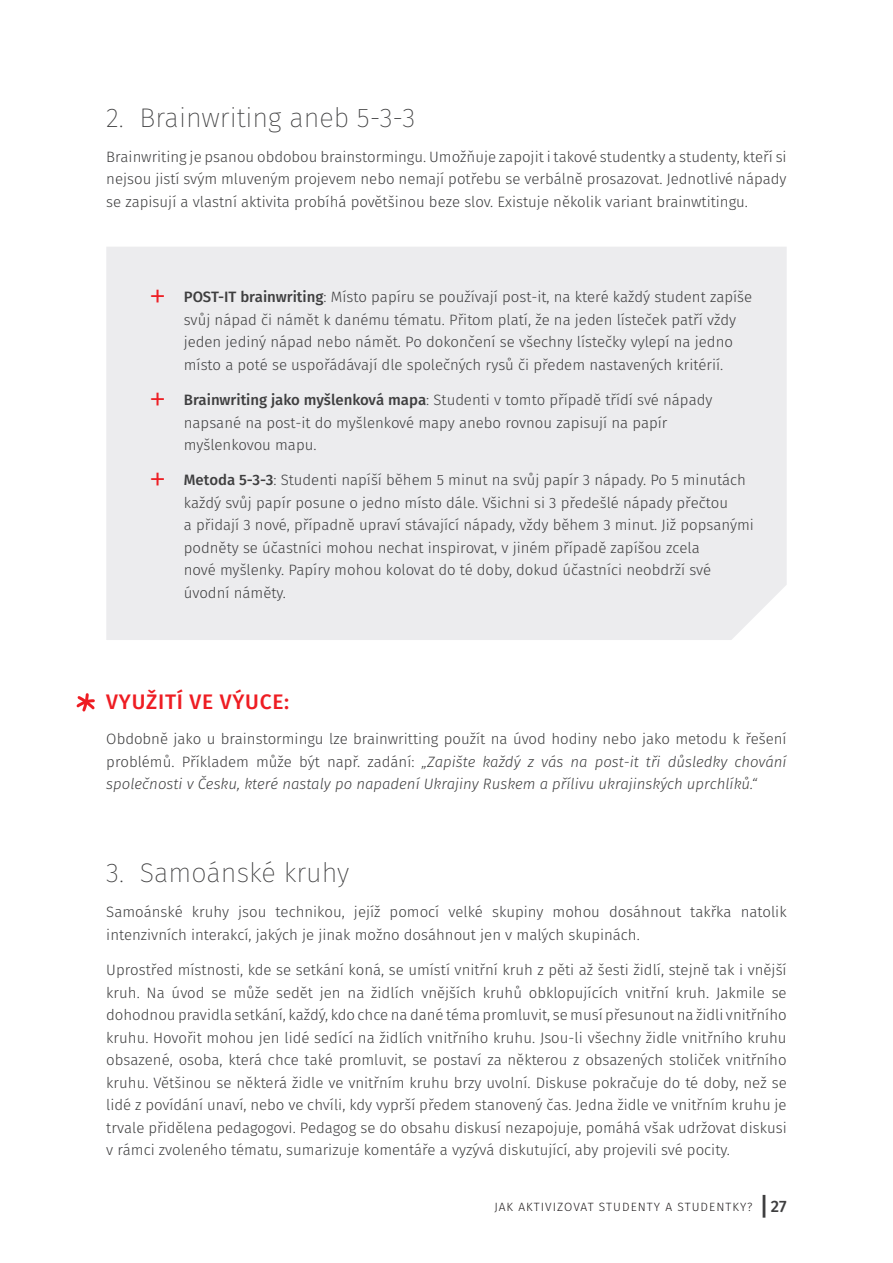
<style>
.page{position:relative;width:893px;height:1263px;background:#fff}
.page>*{position:absolute;margin:0;border:0;box-sizing:border-box;transform-origin:0 0}
.t1{font:300 36px "Fira Sans";color:#ee1d23}
.t2{font:200 27px "Fira Sans";color:#3e3e3f}
.t3{font:500 21px "Fira Sans";letter-spacing:.035em;color:#ee1d23}
.t4{font:500 16.5px "Fira Sans";color:#3e3e3f}
.t5{font:300 15px/22.5px "Fira Sans";color:#3e3e3f}
.t6{font:italic 300 15px/22.5px "Fira Sans";color:#3e3e3f;text-align:justify}
.t7{font:300 12px "Fira Sans";letter-spacing:.085em;color:#231f20}
.s1{font-weight:500}
.s2{font-style:normal}
.s3{font-weight:800;font-size:24.75px}
</style>
<div class="page">
<div style="left:106px;top:247px;width:681px;height:393px;background:#ececee"></div>
<svg style="left:76px;top:693px;width:19px;height:19px"></svg>
<h2 class="t2" style="left:106px;top:98px;width:311px">2. Brainwriting aneb 5-3-3</h2>
<p class="t5" style="left:106px;top:145px;width:682px;text-align:justify">Brainwriting je psanou obdobou brainstormingu. Umožňuje zapojit i takové studentky a studenty, kteří si nejsou jistí svým mluveným projevem nebo nemají potřebu se verbálně prosazovat. Jednotlivé nápady se zapisují a vlastní aktivita probíhá povětšinou beze slov. Existuje několik variant brainwtitingu.</p>
<h1 class="t1" style="left:149px;top:271px;width:19px">+</h1>
<p class="t5" style="left:184px;top:286px;width:570px"><span class="s1">POST-IT brainwriting</span>: Místo papíru se používají post-it, na které každý student zapíše svůj nápad či námět k danému tématu. Přitom platí, že na jeden lísteček patří vždy jeden jediný nápad nebo námět. Po dokončení se všechny lístečky vylepí na jedno místo a poté se uspořádávají dle společných rysů či předem nastavených kritérií.</p>
<h1 class="t1" style="left:149px;top:373px;width:19px">+</h1>
<p class="t5" style="left:184px;top:389px;width:530px"><span class="s1">Brainwriting jako myšlenková mapa</span>: Studenti v tomto případě třídí své nápady napsané na post-it do myšlenkové mapy anebo rovnou zapisují na papír myšlenkovou mapu.</p>
<h1 class="t1" style="left:149px;top:454px;width:19px">+</h1>
<p class="t5" style="left:184px;top:469px;width:572px"><span class="s1">Metoda 5-3-3</span>: Studenti napíší během 5 minut na svůj papír 3 nápady. Po 5 minutách každý svůj papír posune o jedno místo dále. Všichni si 3 předešlé nápady přečtou<br>a přidají 3 nové, případně upraví stávající nápady, vždy během 3 minut. Již popsanými podněty se účastníci mohou nechat inspirovat, v jiném případě zapíšou zcela<br>nové myšlenky. Papíry mohou kolovat do té doby, dokud účastníci neobdrží své úvodní náměty.</p>
<h3 class="t3" style="left:106px;top:687px;width:184px">VYUŽITÍ VE VÝUCE:</h3>
<p class="t6" style="left:106px;top:727px;width:682px"><span class="s2">Obdobně jako u brainstormingu lze brainwritting použít na úvod hodiny nebo jako metodu k řešení problémů. Příkladem může být např. zadání:</span> „Zapište každý z vás na post-it tři důsledky chování společnosti v Česku, které nastaly po napadení Ukrajiny Ruskem a přílivu ukrajinských uprchlíků.“</p>
<h2 class="t2" style="left:106px;top:854px;width:245px">3. Samoánské kruhy</h2>
<p class="t5" style="left:106px;top:901px;width:682px">Samoánské kruhy jsou technikou, jejíž pomocí velké skupiny mohou dosáhnout takřka natolik intenzivních interakcí, jakých je jinak možno dosáhnout jen v malých skupinách.</p>
<p class="t5" style="left:106px;top:958px;width:682px;text-align:justify">Uprostřed místnosti, kde se setkání koná, se umístí vnitřní kruh z pěti až šesti židlí, stejně tak i vnější kruh. Na úvod se může sedět jen na židlích vnějších kruhů obklopujících vnitřní kruh. Jakmile se dohodnou pravidla setkání, každý, kdo chce na dané téma promluvit, se musí přesunout na židli vnitřního kruhu. Hovořit mohou jen lidé sedící na židlích vnitřního kruhu. Jsou-li všechny židle vnitřního kruhu obsazené, osoba, která chce také promluvit, se postaví za některou z obsazených stoliček vnitřního kruhu. Většinou se některá židle ve vnitřním kruhu brzy uvolní. Diskuse pokračuje do té doby, než se lidé z povídání unaví, nebo ve chvíli, kdy vyprší předem stanovený čas. Jedna židle ve vnitřním kruhu je trvale přidělena pedagogovi. Pedagog se do obsahu diskusí nezapojuje, pomáhá však udržovat diskusi v rámci zvoleného tématu, sumarizuje komentáře a vyzývá diskutující, aby projevili své pocity.</p>
<p class="t7" style="left:494px;top:1198px;width:260px">JAK AKTIVIZOVAT STUDENTY A STUDENTKY?</p>
<p class="t4" style="left:761px;top:1194px;width:27px"><span class="s3">|</span> 27</p>
</div>
